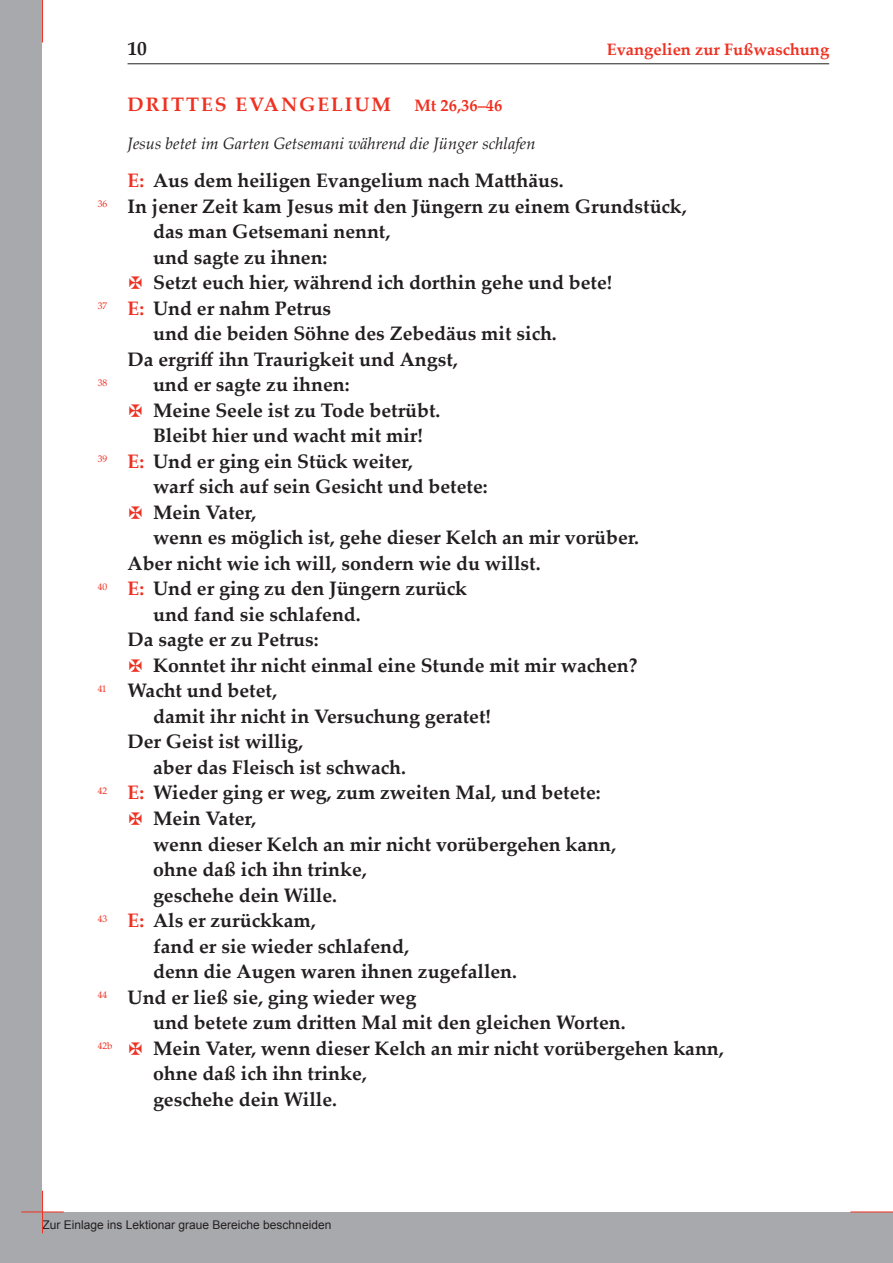
<style>
.page{position:relative;width:893px;height:1263px;background:#a8a9ad}
.page>*{position:absolute;margin:0;border:0;box-sizing:border-box;transform-origin:0 0}
.Lesetext{font:700 19.5px/25.5px "Palatino Linotype";color:#231f20}
.Lesetext_Rolle{font:700 19.5px/25.5px "Palatino Linotype";color:#231f20}
.üs2{font:700 19.5px "Palatino Linotype";letter-spacing:.1em;color:#ef3122}
.Inhaltsangabe{font:italic 16.5px "Palatino Linotype";color:#231f20}
.t1{font:700 16.5px "Palatino Linotype";color:#ef3122}
.t2{font:12px "Arial";color:#231f20}
.Lesetext-2{font:9.6px "Palatino Linotype";color:#ef3122}
.s1{font-size:16.5px}
.s2{color:#ef3122}
</style>
<div class="page">
<div style="left:43px;top:0;width:850px;height:1212px;background:#fff"></div>
<hr style="left:42px;top:0;width:1px;height:43px;background:#ef3122">
<hr style="left:42px;top:1191px;width:1px;height:42px;background:#ef3122">
<hr style="left:21px;top:1212px;width:43px;height:1px;background:#ef3122">
<hr style="left:850px;top:1212px;width:43px;height:1px;background:#ef3122">
<hr style="left:128px;top:63px;width:701px;height:1px;background:#231f20">
<p class="Lesetext" style="left:128px;top:35px;width:21px">10</p>
<p class="t1" style="left:607px;top:38px;width:224px">Evangelien zur Fußwaschung</p>
<p class="üs2" style="left:128px;top:90px;width:376px">DRITTES EVANGELIUM <span class="s1">Mt 26,36–46</span></p>
<p class="Inhaltsangabe" style="left:128px;top:131px;width:409px">Jesus betet im Garten Getsemani während die Jünger schlafen</p>
<p class="Lesetext_Rolle" style="left:128px;top:167px;width:438px"><span class="s2">E:</span> Aus dem heiligen Evangelium nach Matthäus.</p>
<p class="Lesetext" style="left:153px;top:193px;width:535px;text-indent:-55px"><sup>36</sup> In jener Zeit kam Jesus mit den Jüngern zu einem Grundstück, das man Getsemani nennt,<br>und sagte zu ihnen:</p>
<p class="Lesetext_Rolle" style="left:153px;top:269px;width:461px">Setzt euch hier, während ich dorthin gehe und bete!</p>
<p class="Lesetext_Rolle" style="left:153px;top:295px;width:405px;text-indent:-55px"><sup>37</sup> <span class="s2">E:</span> Und er nahm Petrus<br>und die beiden Söhne des Zebedäus mit sich.</p>
<p class="Lesetext" style="left:128px;top:346px;width:332px">Da ergriff ihn Traurigkeit und Angst,</p>
<p class="Lesetext-2" style="left:98px;top:376px;width:11px">38</p>
<p class="Lesetext" style="left:153px;top:371px;width:198px">und er sagte zu ihnen:</p>
<p class="Lesetext" style="left:153px;top:397px;width:289px">Meine Seele ist zu Tode betrübt.<br>Bleibt hier und wacht mit mir!</p>
<p class="Lesetext_Rolle" style="left:153px;top:448px;width:336px;text-indent:-55px"><sup>39</sup> <span class="s2">E:</span> Und er ging ein Stück weiter,<br>warf sich auf sein Gesicht und betete:</p>
<p class="Lesetext_Rolle" style="left:153px;top:499px;width:488px">Mein Vater,<br>wenn es möglich ist, gehe dieser Kelch an mir vorüber.</p>
<p class="Lesetext" style="left:128px;top:550px;width:415px">Aber nicht wie ich will, sondern wie du willst.</p>
<p class="Lesetext_Rolle" style="left:153px;top:575px;width:315px;text-indent:-55px"><sup>40</sup> <span class="s2">E:</span> Und er ging zu den Jüngern zurück und fand sie schlafend.</p>
<p class="Lesetext" style="left:128px;top:626px;width:193px">Da sagte er zu Petrus:</p>
<p class="Lesetext" style="left:153px;top:652px;width:486px">Konntet ihr nicht einmal eine Stunde mit mir wachen?</p>
<p class="Lesetext" style="left:153px;top:677px;width:339px;text-indent:-55px"><sup>41</sup> Wacht und betet,<br>damit ihr nicht in Versuchung geratet!</p>
<p class="Lesetext" style="left:153px;top:728px;width:254px;text-indent:-26px">Der Geist ist willig,<br>aber das Fleisch ist schwach.</p>
<p class="Lesetext_Rolle" style="left:98px;top:779px;width:504px"><sup>42</sup> <span class="s2">E:</span> Wieder ging er weg, zum zweiten Mal, und betete:</p>
<p class="Lesetext_Rolle" style="left:153px;top:805px;width:464px">Mein Vater,<br>wenn dieser Kelch an mir nicht vorübergehen kann, ohne daß ich ihn trinke,<br>geschehe dein Wille.</p>
<p class="Lesetext_Rolle" style="left:153px;top:907px;width:365px;text-indent:-55px"><sup>43</sup> <span class="s2">E:</span> Als er zurückkam,<br>fand er sie wieder schlafend,<br>denn die Augen waren ihnen zugefallen.</p>
<p class="Lesetext" style="left:153px;top:983px;width:474px;text-indent:-55px"><sup>44</sup> Und er ließ sie, ging wieder weg<br>und betete zum dritten Mal mit den gleichen Worten.</p>
<p class="Lesetext-2" style="left:98px;top:1039px;width:16px">42b</p>
<p class="Lesetext" style="left:153px;top:1034px;width:572px">Mein Vater, wenn dieser Kelch an mir nicht vorübergehen kann, ohne daß ich ihn trinke,<br>geschehe dein Wille.</p>
<p class="t2" style="left:43px;top:1217px;width:290px">Zur Einlage ins Lektionar graue Bereiche beschneiden</p>
</div>
